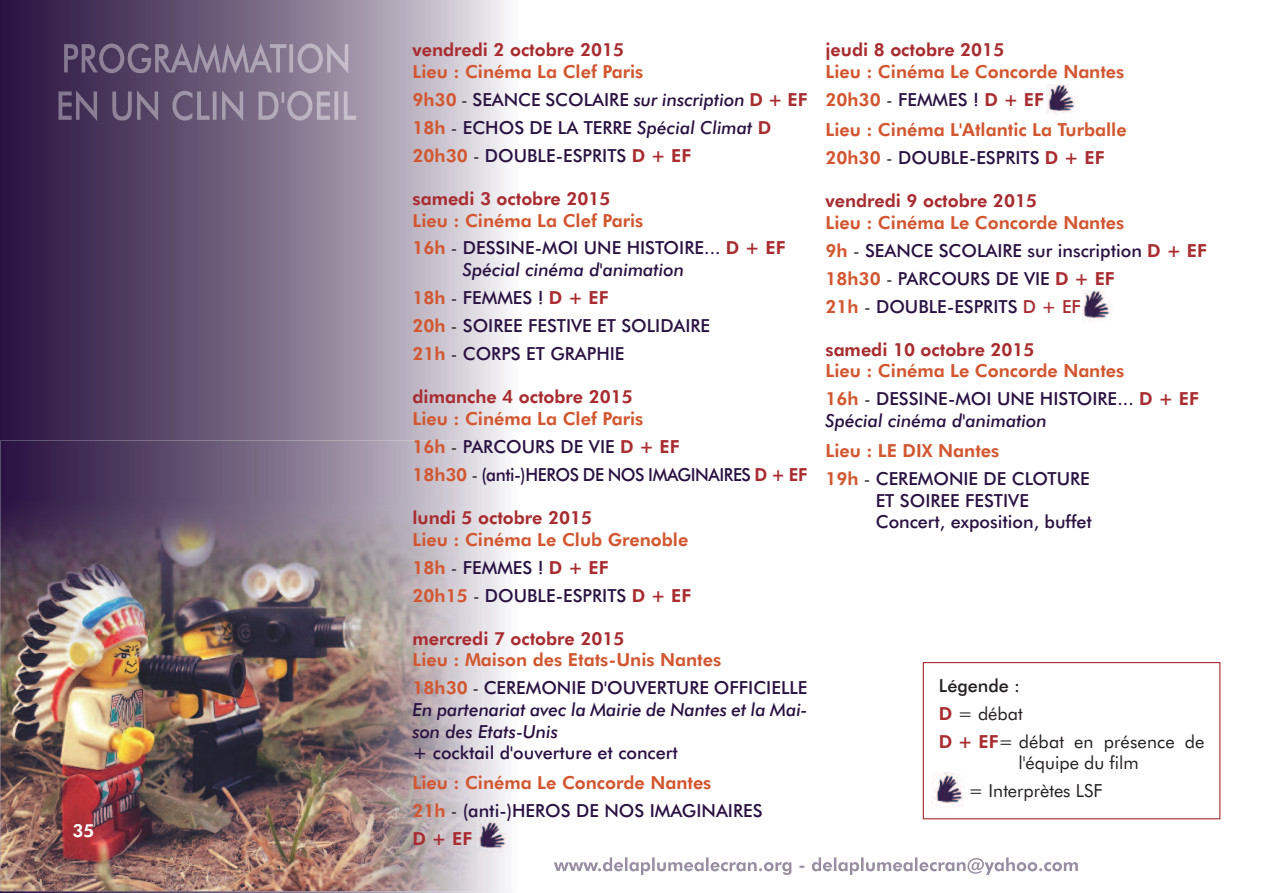
<style>
.page{position:relative;width:1263px;height:893px;background:#fff}
.page>*{position:absolute;margin:0;border:0;box-sizing:border-box;transform-origin:0 0}
.t1{font:800 18px/28px "Futura BT";color:#d25731}
.t2{font:500 18px/28px "Futura BT";color:#291142}
.t3{font:800 18px "Futura BT";color:#a82c30}
.t4{font:500 18px/28px "Futura BT";letter-spacing:-.025em;color:#291142}
.t5{font:italic 500 18px/21.6px "Futura BT";color:#291142}
.t6{font:18px/28px "Futura BT";color:#231f20}
.t7{font:800 18px "Futura BT";color:#fff}
.s1{font-weight:800;color:#d25731}
.s2{font-weight:400;color:#231f20}
.s3{font-style:italic}
.s4{font-weight:800;color:#a82c30}
.s5{font-weight:500;color:#291142}
.s6{color:#a82c30}
.s7{font-weight:500}
</style>
<div class="page">
<img style="left:0;top:0;width:507px;height:893px">
<img style="left:0;top:441px;width:509px;height:450px">
<svg style="left:593px;top:857px;width:126px;height:18px"></svg>
<img style="left:554px;top:862px;width:39px;height:9px">
<img style="left:64px;top:43px;width:284px;height:31px">
<img style="left:59px;top:90px;width:297px;height:31px">
<div style="left:923px;top:662px;width:297px;height:157px;border:1px solid #a82c30"></div>
<img style="left:931px;top:773px;width:32px;height:35px">
<img style="left:477px;top:820px;width:31px;height:36px">
<img style="left:1046px;top:84px;width:30px;height:31px">
<img style="left:1082px;top:291px;width:29px;height:30px">
<p class="t7" style="left:72px;top:823px;width:24px">35</p>
<p class="t3" style="left:412px;top:43px;width:213px">vendredi 2 octobre 2015</p>
<p class="t2" style="left:412px;top:59px;width:396px"><span class="s1">Lieu : Cinéma La Clef Paris<br>9h30</span> <span class="s2">-</span> SEANCE SCOLAIRE <span class="s3">sur inscription</span> <span class="s4">D + EF </span><span class="s1">18h</span> <span class="s2">-</span> ECHOS DE LA TERRE <span class="s3">Spécial Climat</span> <span class="s4">D </span><span class="s1">20h30</span> <span class="s2">-</span> DOUBLE-ESPRITS <span class="s4">D + EF</span></p>
<p class="t3" style="left:412px;top:191px;width:200px">samedi 3 octobre 2015</p>
<p class="t1" style="left:412px;top:208px;width:374px">Lieu : Cinéma La Clef Paris<br>16h <span class="s2">-</span> <span class="s5">DESSINE-MOI UNE HISTOIRE...</span> <span class="s6">D + EF</span></p>
<p class="t2" style="left:412px;top:257px;width:299px;text-indent:50px"><span class="s3">Spécial cinéma d'animation<br></span><span class="s1">18h</span> <span class="s2">-</span> FEMMES ! <span class="s4">D + EF<br></span><span class="s1">20h</span> <span class="s2">-</span> SOIREE FESTIVE ET SOLIDAIRE<br><span class="s1">21h</span> <span class="s2">-</span> CORPS ET GRAPHIE</p>
<p class="t3" style="left:412px;top:390px;width:222px">dimanche 4 octobre 2015</p>
<p class="t4" style="left:412px;top:406px;width:396px"><span class="s1">Lieu : Cinéma La Clef Paris<br>16h</span> <span class="s2">-</span> PARCOURS DE VIE <span class="s4">D + EF<br></span><span class="s1">18h30</span> <span class="s2">-</span> (anti-)HEROS DE NOS IMAGINAIRES <span class="s4">D + EF</span></p>
<p class="t3" style="left:412px;top:510px;width:181px">lundi 5 octobre 2015</p>
<p class="t1" style="left:412px;top:527px;width:280px">Lieu : Cinéma Le Club Grenoble<br>18h <span class="s2">-</span> <span class="s5">FEMMES !</span> <span class="s6">D + EF<br></span>20h15 <span class="s2">-</span> <span class="s5">DOUBLE-ESPRITS</span> <span class="s6">D + EF</span></p>
<p class="t3" style="left:412px;top:631px;width:214px">mercredi 7 octobre 2015</p>
<p class="t1" style="left:412px;top:647px;width:396px">Lieu : Maison des Etats-Unis Nantes<br>18h30 <span class="s2">-</span> <span class="s5">CEREMONIE D'OUVERTURE OFFICIELLE</span></p>
<p class="t5" style="left:412px;top:700px;width:396px">En partenariat avec la Mairie de Nantes et la Mai&shy;son des Etats-Unis</p>
<p class="t2" style="left:412px;top:740px;width:267px">+ cocktail d'ouverture et concert</p>
<p class="t1" style="left:412px;top:770px;width:352px">Lieu : Cinéma Le Concorde Nantes<br>21h <span class="s2">-</span> <span class="s5">(anti-)HEROS DE NOS IMAGINAIRES<br></span><span class="s6">D+EF</span></p>
<p class="t3" style="left:825px;top:43px;width:180px">jeudi 8 octobre 2015</p>
<p class="t1" style="left:825px;top:59px;width:300px">Lieu : Cinéma Le Concorde Nantes<br>20h30 <span class="s2">-</span> <span class="s5">FEMMES !</span> <span class="s6">D + EF</span></p>
<p class="t1" style="left:825px;top:117px;width:303px">Lieu : Cinéma L'Atlantic La Turballe<br>20h30 <span class="s2">-</span> <span class="s5">DOUBLE-ESPRITS</span> <span class="s6">D + EF</span></p>
<p class="t3" style="left:825px;top:193px;width:213px">vendredi 9 octobre 2015</p>
<p class="t2" style="left:825px;top:210px;width:383px"><span class="s1">Lieu : Cinéma Le Concorde Nantes<br>9h</span> <span class="s2">-</span> SEANCE SCOLAIRE sur inscription <span class="s4">D + EF<br></span><span class="s1">18h30</span> <span class="s2">-</span> PARCOURS DE VIE <span class="s4">D + EF<br></span><span class="s1">21h</span> <span class="s2">-</span> DOUBLE-ESPRITS <span class="s6">D + EF</span></p>
<p class="t3" style="left:825px;top:342px;width:211px">samedi 10 octobre 2015</p>
<p class="t1" style="left:825px;top:358px;width:375px">Lieu : Cinéma Le Concorde Nantes<br>16h <span class="s2">-</span> <span class="s5">DESSINE-MOI UNE HISTOIRE...</span> <span class="s6">D + EF</span></p>
<p class="t5" style="left:825px;top:411px;width:223px">Spécial cinéma d'animation</p>
<p class="t1" style="left:825px;top:438px;width:266px">Lieu : LE DIX Nantes<br>19h <span class="s2">-</span> <span class="s5">CEREMONIE DE CLOTURE</span></p>
<p class="t2" style="left:876px;top:491px;width:218px;line-height:21.6px">ET SOIREE FESTIVE<br>Concert, exposition, buffet</p>
<p class="t6" style="left:939px;top:673px;width:267px"><span class="s7">Légende :<br></span><span class="s4">D</span> = débat<br><span class="s4">D + EF</span>= débat en présence de</p>
<p class="t6" style="left:968px;top:750px;width:172px;text-indent:50px">l'équipe du film = Interprètes LSF</p>
</div>
